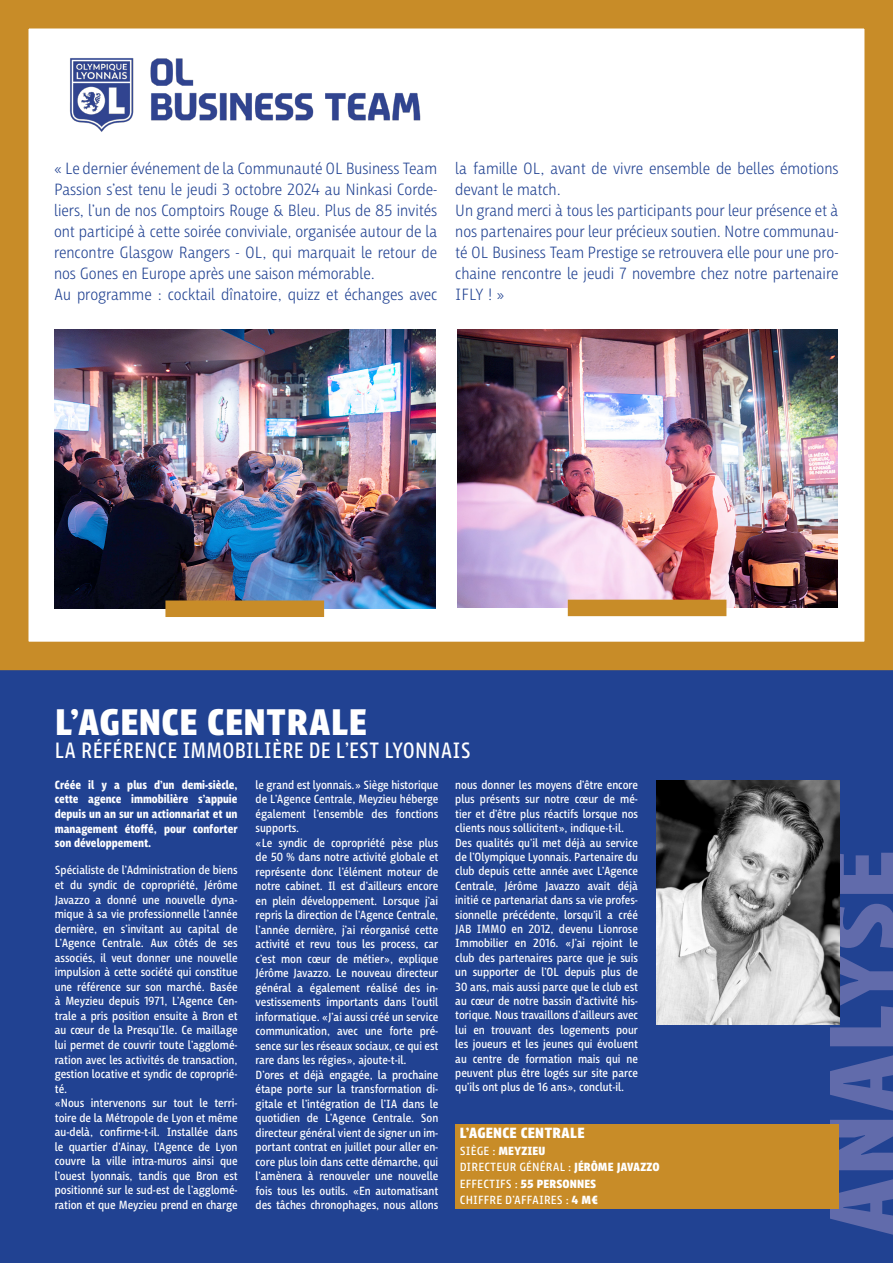
<style>
.page{position:relative;width:893px;height:1263px;background:#fff}
.page>*{position:absolute;margin:0;border:0;box-sizing:border-box;transform-origin:0 0}
.t1{font:800 37.5px "Iro Sans";letter-spacing:.01em;color:#fff}
.t2{font:22.5px "Iro Sans";letter-spacing:.01em;color:#fff;scale:.9 1}
.t3{font:300 16.5px/21px "Iro Sans";color:#214292;text-align:justify}
.t4{font:800 15px "Iro Sans";letter-spacing:.01em;color:#fff}
.t5{font:12px/14.5px "Iro Sans";color:#fff;text-align:justify}
.t6{font:700 12px/14.5px "Iro Sans";color:#fff;text-align:justify;scale:.93 1}
.t7{font:800 12px "Iro Sans";letter-spacing:.01em;color:#fff}
.s1{font-weight:400}
.s2{font-weight:800}
</style>
<div class="page">
<div style="left:0;top:670px;width:893px;height:593px;background:#214292"></div>
<svg style="left:829px;top:853px;width:64px;height:382px"></svg>
<div style="left:0;top:0;width:893px;height:670px;border:28px solid #c88c28"></div>
<div style="left:455px;top:1124px;width:384px;height:85px;background:#c88c28"></div>
<img style="left:457px;top:330px;width:381px;height:278px">
<img style="left:54px;top:330px;width:382px;height:279px">
<div style="left:165px;top:600px;width:159px;height:17px;background:#c88c28"></div>
<div style="left:568px;top:600px;width:158px;height:16px;background:#c88c28"></div>
<img style="left:70px;top:58px;width:351px;height:74px">
<img style="left:657px;top:781px;width:182px;height:243px">
<p class="t3" style="left:54px;top:158px;width:385px">« Le dernier événement de la Communauté OL Business Team Passion s’est tenu le jeudi 3 octobre 2024 au Ninkasi Corde&shy;liers, l’un de nos Comptoirs Rouge &amp; Bleu. Plus de 85 invités ont participé à cette soirée conviviale, organisée autour de la rencontre Glasgow Rangers - OL, qui marquait le retour de nos Gones en Europe après une saison mémorable.</p>
<p class="t3" style="left:54px;top:284px;width:385px">Au programme : cocktail dînatoire, quizz et échanges avec</p>
<p class="t3" style="left:455px;top:158px;width:385px">la famille OL, avant de vivre ensemble de belles émotions devant le match.</p>
<p class="t3" style="left:455px;top:200px;width:385px">Un grand merci à tous les participants pour leur présence et à nos partenaires pour leur précieux soutien. Notre communau&shy;té OL Business Team Prestige se retrouvera elle pour une pro&shy;chaine rencontre le jeudi 7 novembre chez notre partenaire IFLY ! »</p>
<p class="t1" style="left:55px;top:701px;width:313px">L’AGENCE CENTRALE</p>
<p class="t2" style="left:55px;top:737px;width:464px">LA RÉFÉRENCE IMMOBILIÈRE DE L’EST LYONNAIS</p>
<p class="t6" style="left:55px;top:777px;width:198px">Créée il y a plus d’un demi-siècle, cette agence immobilière s’appuie depuis un an sur un actionnariat et un management étoffé, pour conforter son développement.</p>
<p class="t5" style="left:55px;top:863px;width:184px">Spécialiste de l’Administration de biens et du syndic de copropriété, Jérôme Javazzo a donné une nouvelle dyna&shy;mique à sa vie professionnelle l’année dernière, en s’invitant au capital de L’Agence Centrale. Aux côtés de ses associés, il veut donner une nouvelle impulsion à cette société qui constitue une référence sur son marché. Basée à Meyzieu depuis 1971, L’Agence Cen&shy;trale a pris position ensuite à Bron et au cœur de la Presqu’Ile. Ce maillage lui permet de couvrir toute l’agglomé&shy;ration avec les activités de transaction, gestion locative et syndic de coproprié&shy;té.</p>
<p class="t5" style="left:55px;top:1096px;width:184px">«Nous intervenons sur tout le terri&shy;toire de la Métropole de Lyon et même au-delà, confirme-t-il. Installée dans le quartier d’Ainay, l’Agence de Lyon couvre la ville intra-muros ainsi que l’ouest lyonnais, tandis que Bron est positionné sur le sud-est de l’agglomé&shy;ration et que Meyzieu prend en charge</p>
<p class="t5" style="left:256px;top:777px;width:184px">le grand est lyonnais.» Siège historique de L’Agence Centrale, Meyzieu héberge également l’ensemble des fonctions supports.</p>
<p class="t5" style="left:256px;top:835px;width:184px">«Le syndic de copropriété pèse plus de 50 % dans notre activité globale et représente donc l’élément moteur de notre cabinet. Il est d’ailleurs encore en plein développement. Lorsque j’ai repris la direction de l’Agence Centrale, l’année dernière, j’ai réorganisé cette activité et revu tous les process, car c’est mon cœur de métier», explique Jérôme Javazzo. Le nouveau directeur général a également réalisé des in&shy;vestissements importants dans l’outil informatique. «J’ai aussi créé un service communication, avec une forte pré&shy;sence sur les réseaux sociaux, ce qui est rare dans les régies», ajoute-t-il.</p>
<p class="t5" style="left:256px;top:1067px;width:184px">D’ores et déjà engagée, la prochaine étape porte sur la transformation di&shy;gitale et l’intégration de l’IA dans le quotidien de L’Agence Centrale. Son directeur général vient de signer un im&shy;portant contrat en juillet pour aller en&shy;core plus loin dans cette démarche, qui l’amènera à renouveler une nouvelle fois tous les outils. «En automatisant des tâches chronophages, nous allons</p>
<p class="t5" style="left:455px;top:778px;width:184px">nous donner les moyens d’être encore plus présents sur notre cœur de mé&shy;tier et d’être plus réactifs lorsque nos clients nous sollicitent», indique-t-il.</p>
<p class="t5" style="left:455px;top:835px;width:184px">Des qualités qu’il met déjà au service de l’Olympique Lyonnais. Partenaire du club depuis cette année avec L’Agence Centrale, Jérôme Javazzo avait déjà initié ce partenariat dans sa vie profes&shy;sionnelle précédente, lorsqu’il a créé JAB IMMO en 2012, devenu Lionrose Immobilier en 2016. «J’ai rejoint le club des partenaires parce que je suis un supporter de l’OL depuis plus de 30 ans, mais aussi parce que le club est au cœur de notre bassin d’activité his&shy;torique. Nous travaillons d’ailleurs avec lui en trouvant des logements pour les joueurs et les jeunes qui évoluent au centre de formation mais qui ne peuvent plus être logés sur site parce qu’ils ont plus de 16 ans», conclut-il.</p>
<p class="t4" style="left:460px;top:1125px;width:126px">L’AGENCE CENTRALE</p>
<p class="t7" style="left:460px;top:1144px;width:87px"><span class="s1">SIÈGE :</span> MEYZIEU</p>
<p class="t5" style="left:460px;top:1160px;width:201px">DIRECTEUR GÉNÉRAL : <span class="s2">JÉRÔME JAVAZZO</span></p>
<p class="t7" style="left:460px;top:1177px;width:138px"><span class="s1">EFFECTIFS :</span> 55 PERSONNES</p>
<p class="t5" style="left:460px;top:1193px;width:140px">CHIFFRE D’AFFAIRES : <span class="s2">4 M€</span></p>
</div>
